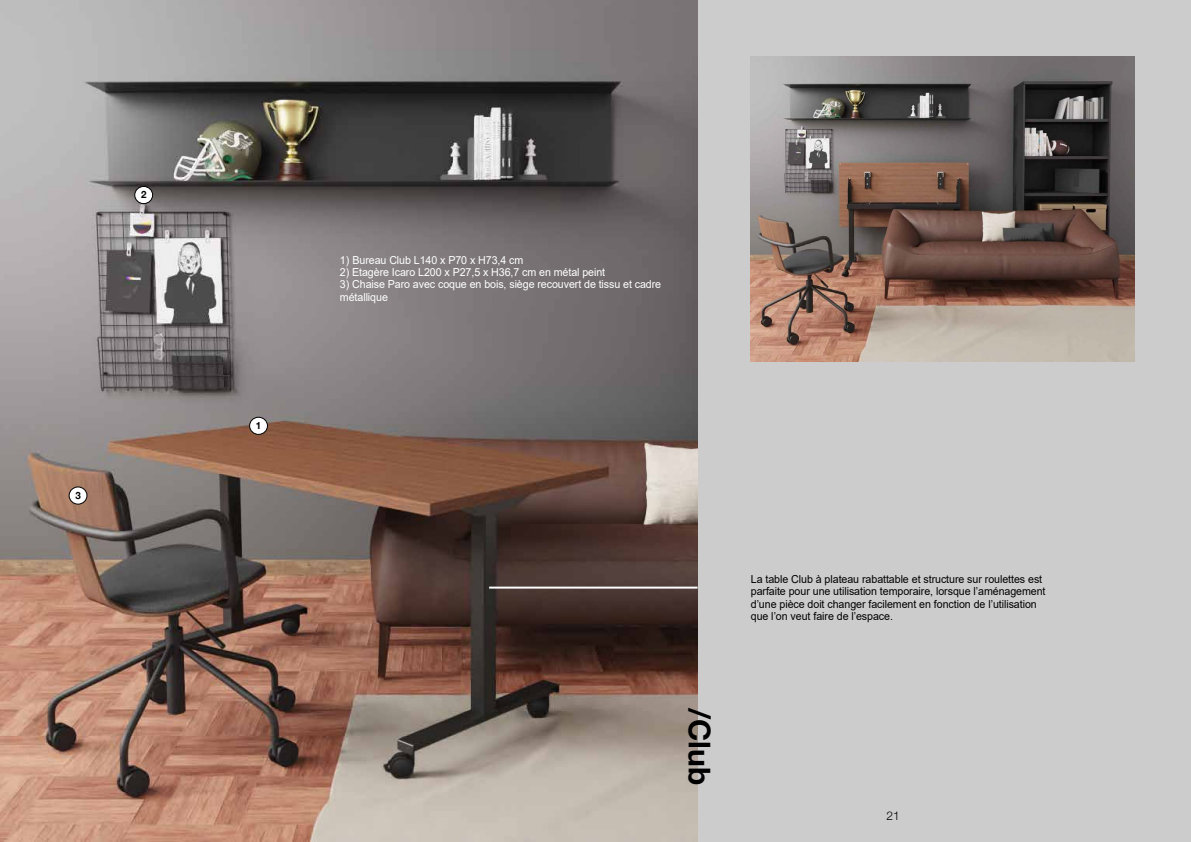
<style>
.page{position:relative;width:1191px;height:842px;background:#fff}
.page>*{position:absolute;margin:0;border:0;box-sizing:border-box;transform-origin:0 0}
.t1{font:700 30px "Helvetica Neue";color:#000}
.t2{font:300 12px "Helvetica Neue";color:#000}
.t3{font:11px/12.4px "Arial";letter-spacing:-.005em;color:#000}
.t4{font:11px/12.4px "Arial";letter-spacing:-.005em;color:#fff}
.t5{font:700 10px "Helvetica Neue";color:#000}
</style>
<div class="page">
<div style="left:597px;top:0;width:594px;height:842px;background:#ccc"></div>
<img style="left:0;top:0;width:697px;height:842px">
<div style="left:250px;top:417px;width:17px;height:17px;background:#fff;border-radius:50%"></div>
<div style="left:249px;top:417px;width:19px;height:18px;border:1px solid #000;border-radius:50%"></div>
<div style="left:69px;top:487px;width:18px;height:17px;background:#fff;border-radius:50%"></div>
<div style="left:69px;top:486px;width:18px;height:19px;border:1px solid #000;border-radius:50%"></div>
<div style="left:135px;top:186px;width:18px;height:18px;background:#fff;border-radius:50%"></div>
<div style="left:134px;top:186px;width:19px;height:18px;border:1px solid #000;border-radius:50%"></div>
<hr style="left:489px;top:587px;width:208px;height:2px;background:#fff">
<img style="left:750px;top:57px;width:384px;height:304px">
<p class="t5" style="left:141px;top:188px;width:7px">2</p>
<p class="t5" style="left:75px;top:489px;width:7px">3</p>
<p class="t5" style="left:256px;top:419px;width:7px">1</p>
<p class="t4" style="left:340px;top:254px;width:185px">1) Bureau Club L140 x P70 x H73,4 cm</p>
<p class="t4" style="left:340px;top:266px;width:267px">2) Etagère Icaro L200 x P27,5 x H36,7 cm en métal peint</p>
<p class="t4" style="left:340px;top:278px;width:323px">3) Chaise Paro avec coque en bois, siège recouvert de tissu et cadre métallique</p>
<h1 class="t1" style="left:718px;top:708px;width:79px;rotate:90deg">/Club</h1>
<p class="t3" style="left:751px;top:573px;width:296px">La table Club à plateau rabattable et structure sur roulettes est parfaite pour une utilisation temporaire, lorsque l’aménagement d’une pièce doit changer facilement en fonction de l’utilisation que l’on veut faire de l’espace.</p>
<p class="t2" style="left:886px;top:808px;width:15px">21</p>
</div>
